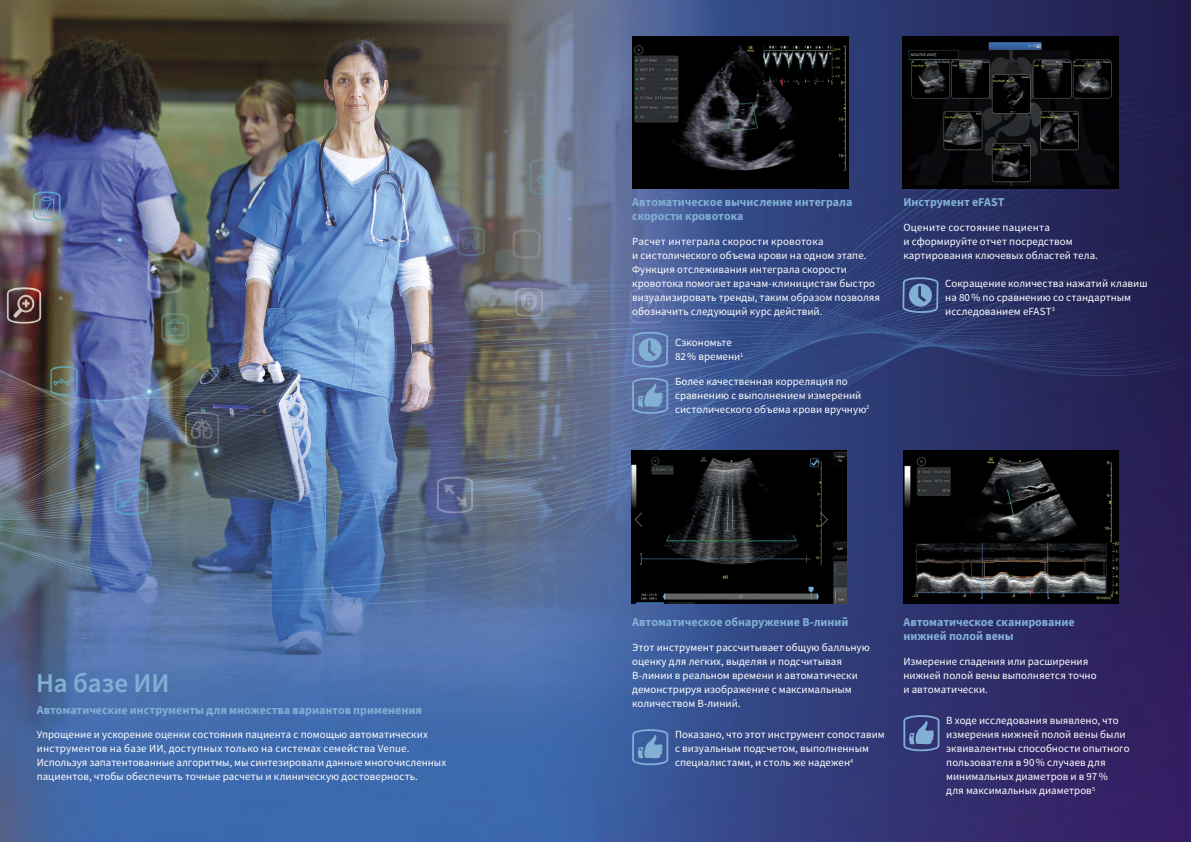
<style>
.page{position:relative;width:1191px;height:842px;background:#fff}
.page>*{position:absolute;margin:0;border:0;box-sizing:border-box;transform-origin:0 0}
.t1{font:600 27px "Source Sans Pro";color:#81b0d4}
.t2{font:700 12px/14px "Source Sans Pro";color:#81b0d4}
.t3{font:10.9px/14px "Source Sans Pro";letter-spacing:.005em;color:#fff}
</style>
<div class="page">
<img style="left:0;top:0;width:595px;height:842px">
<img style="left:595px;top:0;width:596px;height:842px">
<svg style="left:632px;top:332px;width:36px;height:36px"></svg>
<svg style="left:632px;top:378px;width:36px;height:36px"></svg>
<svg style="left:902px;top:277px;width:36px;height:36px"></svg>
<svg style="left:632px;top:729px;width:36px;height:36px"></svg>
<svg style="left:903px;top:715px;width:36px;height:36px"></svg>
<img style="left:903px;top:450px;width:215px;height:153px">
<img style="left:631px;top:450px;width:216px;height:153px">
<img style="left:633px;top:36px;width:215px;height:153px">
<img style="left:902px;top:36px;width:216px;height:153px">
<h1 class="t1" style="left:36px;top:665px;width:135px">На базе ИИ</h1>
<p class="t2" style="left:37px;top:703px;width:387px">Автоматические инструменты для множества вариантов применения</p>
<p class="t3" style="left:37px;top:728px;width:411px">Упрощение и ускорение оценки состояния пациента с помощью автоматических инструментов на базе ИИ, доступных только на системах семейства Venue.<br>Используя запатентованные алгоритмы, мы синтезировали данные многочисленных пациентов, чтобы обеспечить точные расчеты и клиническую достоверность.</p>
<p class="t2" style="left:632px;top:195px;width:222px">Автоматическое вычисление интеграла скорости кровотока</p>
<p class="t3" style="left:632px;top:234px;width:249px">Расчет интеграла скорости кровотока<br>и систолического объема крови на одном этапе.<br>Функция отслеживания интеграла скорости кровотока помогает врачам-клиницистам быстро визуализировать тренды, таким образом позволяя обозначить следующий курс действий.</p>
<p class="t3" style="left:675px;top:336px;width:70px">Сэкономьте<br>82% времени<sup>1</sup></p>
<p class="t3" style="left:675px;top:374px;width:196px">Более качественная корреляция по сравнению с выполнением измерений систолического объема крови вручную<sup>2</sup></p>
<p class="t2" style="left:903px;top:195px;width:103px">Инструмент eFAST</p>
<p class="t3" style="left:903px;top:220px;width:196px">Оцените состояние пациента<br>и сформируйте отчет посредством картирования ключевых областей тела.</p>
<p class="t3" style="left:945px;top:276px;width:204px">Сокращение количества нажатий клавиш на 80% по сравнению со стандартным исследованием eFAST<sup>3</sup></p>
<p class="t2" style="left:632px;top:615px;width:218px">Автоматическое обнаружение B-линий</p>
<p class="t3" style="left:632px;top:640px;width:239px">Этот инструмент рассчитывает общую балльную оценку для легких, выделяя и подсчитывая B-линии в реальном времени и автоматически демонстрируя изображение с максимальным количеством B-линий.</p>
<p class="t3" style="left:675px;top:728px;width:211px">Показано, что этот инструмент сопоставим с визуальным подсчетом, выполненным специалистами, и столь же надежен<sup>4</sup></p>
<p class="t2" style="left:903px;top:615px;width:173px">Автоматическое сканирование нижней полой вены</p>
<p class="t3" style="left:903px;top:654px;width:195px">Измерение спадения или расширения нижней полой вены выполняется точно и автоматически.</p>
<p class="t3" style="left:946px;top:714px;width:185px">В ходе исследования выявлено, что измерения нижней полой вены были эквивалентны способности опытного пользователя в 90% случаев для минимальных диаметров и в 97%<br>для максимальных диаметров<sup>5</sup></p>
</div>
